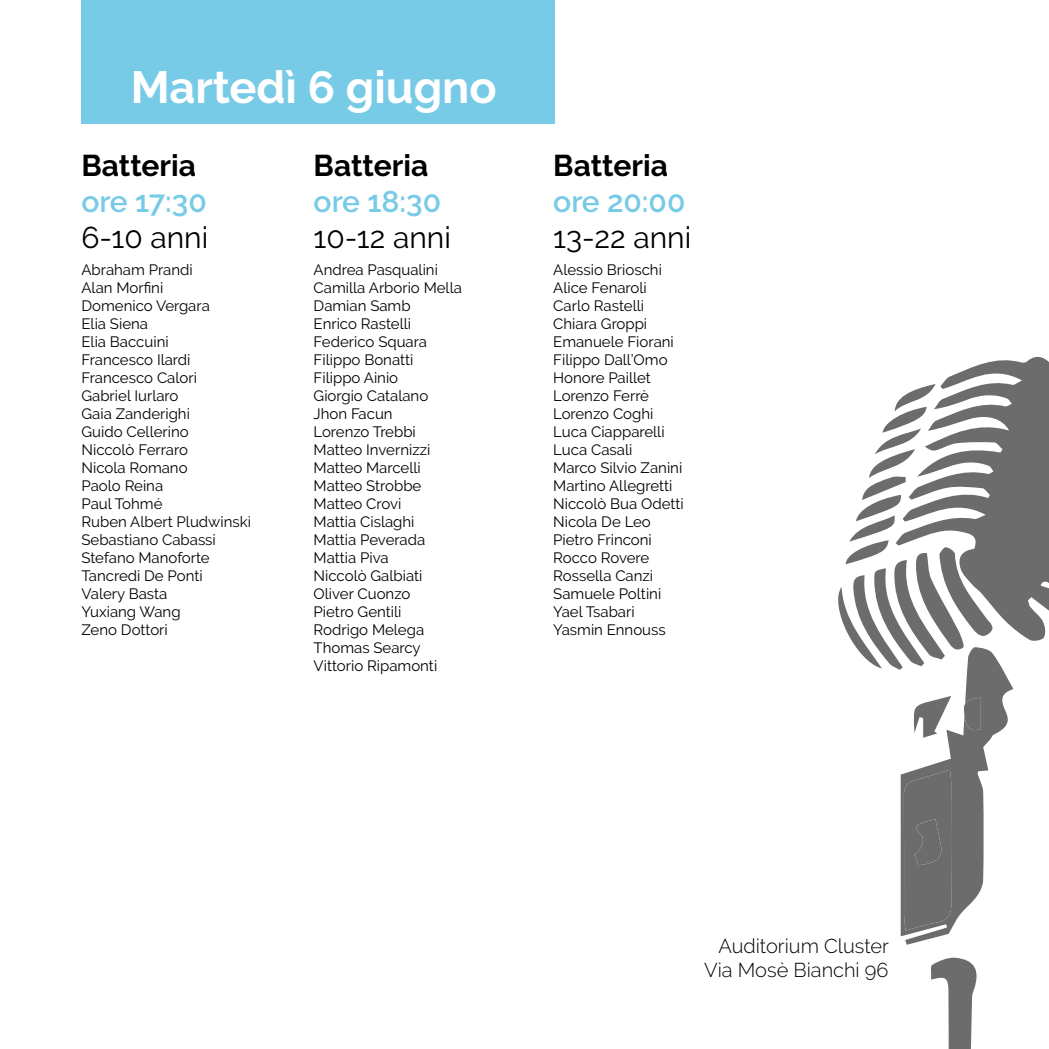
<style>
.page{position:relative;width:1049px;height:1049px;background:#fff}
.page>*{position:absolute;margin:0;border:0;box-sizing:border-box;transform-origin:0 0}
.t1{font:700 45px "Raleway";color:#fff}
.t2{font:30px "Raleway";color:#000}
.t3{font:700 30px "Raleway";color:#000}
.t4{font:600 30px "Raleway";color:#77cbe7}
.t5{font:300 20px/24px "Raleway";color:#000;text-align:right}
.t6{font:15px/18px "Raleway";color:#000}
</style>
<div class="page">
<div style="left:81px;top:0;width:474px;height:124px;background:#77cbe7"></div>
<svg style="left:942px;top:356px;width:107px;height:285px;background:#828282"></svg>
<svg style="left:931px;top:957px;width:46px;height:92px"></svg>
<svg style="left:838px;top:384px;width:175px;height:561px"></svg>
<h1 class="t1" style="left:131px;top:61px;width:367px">Martedì 6 giugno</h1>
<h2 class="t3" style="left:81px;top:148px;width:116px">Batteria</h2>
<h2 class="t4" style="left:81px;top:184px;width:127px">ore 17:30</h2>
<h2 class="t2" style="left:81px;top:220px;width:128px">6-10 anni</h2>
<p class="t6" style="left:81px;top:260px;width:171px">Abraham Prandi<br>Alan Morfini<br>Domenico Vergara<br>Elia Siena<br>Elia Baccuini<br>Francesco Ilardi<br>Francesco Calori<br>Gabriel Iurlaro<br>Gaia Zanderighi<br>Guido Cellerino<br>Niccolò Ferraro<br>Nicola Romano<br>Paolo Reina<br>Paul Tohmé<br>Ruben Albert Pludwinski<br>Sebastiano Cabassi<br>Stefano Manoforte<br>Tancredi De Ponti<br>Valery Basta<br>Yuxiang Wang<br>Zeno Dottori</p>
<h2 class="t3" style="left:314px;top:148px;width:116px">Batteria</h2>
<h2 class="t4" style="left:314px;top:184px;width:129px">ore 18:30</h2>
<h2 class="t2" style="left:314px;top:220px;width:139px">10-12 anni</h2>
<p class="t6" style="left:314px;top:260px;width:150px">Andrea Pasqualini<br>Camilla Arborio Mella<br>Damian Samb<br>Enrico Rastelli<br>Federico Squara<br>Filippo Bonatti<br>Filippo Ainio<br>Giorgio Catalano<br>Jhon Facun<br>Lorenzo Trebbi<br>Matteo Invernizzi<br>Matteo Marcelli<br>Matteo Strobbe<br>Matteo Crovi<br>Mattia Cislaghi<br>Mattia Peverada<br>Mattia Piva<br>Niccolò Galbiati<br>Oliver Cuonzo<br>Pietro Gentili<br>Rodrigo Melega<br>Thomas Searcy<br>Vittorio Ripamonti</p>
<h2 class="t3" style="left:553px;top:148px;width:116px">Batteria</h2>
<h2 class="t4" style="left:553px;top:184px;width:134px">ore 20:00</h2>
<h2 class="t2" style="left:553px;top:220px;width:139px">13-22 anni</h2>
<p class="t6" style="left:553px;top:260px;width:132px">Alessio Brioschi<br>Alice Fenaroli<br>Carlo Rastelli<br>Chiara Groppi<br>Emanuele Fiorani<br>Filippo Dall’Omo<br>Honore Paillet<br>Lorenzo Ferrè<br>Lorenzo Coghi<br>Luca Ciapparelli<br>Luca Casali<br>Marco Silvio Zanini<br>Martino Allegretti<br>Niccolò Bua Odetti<br>Nicola De Leo<br>Pietro Frinconi<br>Rocco Rovere<br>Rossella Canzi<br>Samuele Poltini<br>Yael Tsabari<br>Yasmin Ennouss</p>
<h3 class="t5" style="left:704px;top:934px;width:186px">Auditorium Cluster<br>Via Mosè Bianchi 96</h3>
</div>
